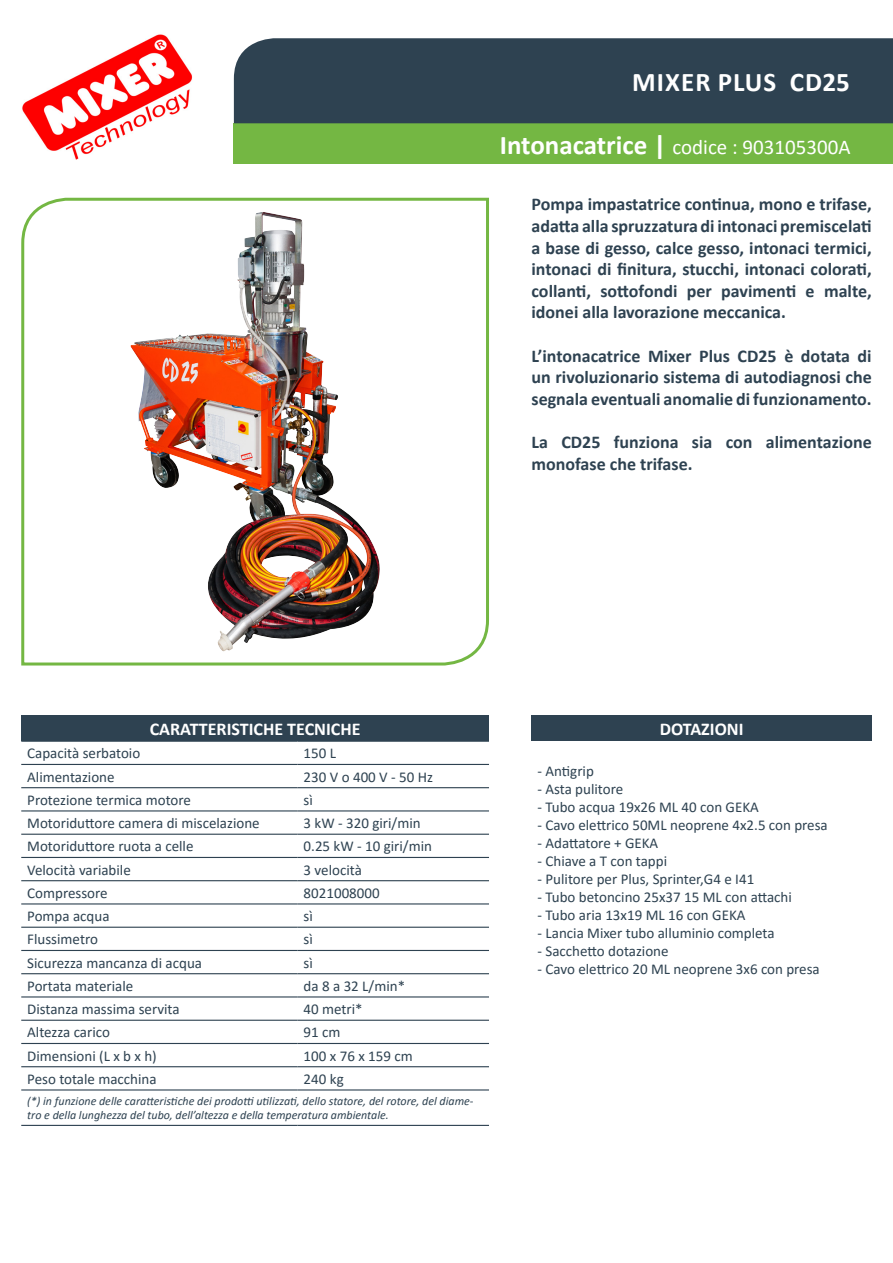
<style>
.page{position:relative;width:893px;height:1263px;background:#fff}
.page>*{position:absolute;margin:0;border:0;box-sizing:border-box;transform-origin:0 0}
.t1{font:700 27px "Calibri";letter-spacing:.04em;color:#fff}
.t2{font:21px "Calibri";color:#fff}
.t3{font:700 18px/21.6px "Calibri";color:#2e4251;text-align:justify}
.t4{font:700 18px "Calibri";color:#fff}
.t5{font:15px "Calibri";color:#2e4251}
.t6{font:italic 12px/14.4px "Calibri";color:#2e4251}
.s1{font-weight:700;font-size:27px}
</style>
<div class="page">
<img style="left:22px;top:34px;width:171px;height:126px">
<svg style="left:21px;top:197px;width:468px;height:469px"></svg>
<img style="left:130px;top:213px;width:252px;height:439px">
<div style="left:234px;top:123px;width:659px;height:41px;background:#74b743"></div>
<div style="left:234px;top:38px;width:659px;height:85px;background:#2e4251"></div>
<div style="left:21px;top:716px;width:468px;height:25px;background:#2e4251"></div>
<hr style="left:21px;top:715px;width:277px;height:1px;background:#2e4251">
<hr style="left:298px;top:715px;width:191px;height:1px;background:#2e4251">
<hr style="left:21px;top:741px;width:277px;height:1px;background:#2e4251">
<hr style="left:298px;top:741px;width:191px;height:1px;background:#2e4251">
<hr style="left:21px;top:764px;width:277px;height:1px;background:#2e4251">
<hr style="left:298px;top:764px;width:191px;height:1px;background:#2e4251">
<hr style="left:21px;top:787px;width:277px;height:1px;background:#2e4251">
<hr style="left:298px;top:787px;width:191px;height:1px;background:#2e4251">
<hr style="left:21px;top:810px;width:277px;height:1px;background:#2e4251">
<hr style="left:298px;top:810px;width:191px;height:1px;background:#2e4251">
<hr style="left:21px;top:834px;width:277px;height:1px;background:#2e4251">
<hr style="left:298px;top:834px;width:191px;height:1px;background:#2e4251">
<hr style="left:21px;top:857px;width:277px;height:1px;background:#2e4251">
<hr style="left:298px;top:857px;width:191px;height:1px;background:#2e4251">
<hr style="left:21px;top:880px;width:277px;height:1px;background:#2e4251">
<hr style="left:298px;top:880px;width:191px;height:1px;background:#2e4251">
<hr style="left:21px;top:903px;width:277px;height:1px;background:#2e4251">
<hr style="left:298px;top:903px;width:191px;height:1px;background:#2e4251">
<hr style="left:21px;top:927px;width:277px;height:1px;background:#2e4251">
<hr style="left:298px;top:927px;width:191px;height:1px;background:#2e4251">
<hr style="left:21px;top:950px;width:277px;height:1px;background:#2e4251">
<hr style="left:298px;top:950px;width:191px;height:1px;background:#2e4251">
<hr style="left:21px;top:973px;width:277px;height:1px;background:#2e4251">
<hr style="left:298px;top:973px;width:191px;height:1px;background:#2e4251">
<hr style="left:21px;top:996px;width:277px;height:1px;background:#2e4251">
<hr style="left:298px;top:996px;width:191px;height:1px;background:#2e4251">
<hr style="left:21px;top:1020px;width:277px;height:1px;background:#2e4251">
<hr style="left:298px;top:1020px;width:191px;height:1px;background:#2e4251">
<hr style="left:21px;top:1043px;width:277px;height:1px;background:#2e4251">
<hr style="left:298px;top:1043px;width:191px;height:1px;background:#2e4251">
<hr style="left:21px;top:1066px;width:277px;height:1px;background:#2e4251">
<hr style="left:298px;top:1066px;width:191px;height:1px;background:#2e4251">
<hr style="left:21px;top:1089px;width:277px;height:1px;background:#2e4251">
<hr style="left:298px;top:1089px;width:191px;height:1px;background:#2e4251">
<hr style="left:21px;top:1125px;width:277px;height:1px;background:#2e4251">
<hr style="left:298px;top:1125px;width:191px;height:1px;background:#2e4251">
<div style="left:531px;top:716px;width:341px;height:25px;background:#2e4251"></div>
<hr style="left:531px;top:715px;width:341px;height:1px;background:#2e4251">
<h1 class="t1" style="left:632px;top:63px;width:219px">Mixer Plus Cd25</h1>
<h2 class="t2" style="left:500px;top:132px;width:352px"><span class="s1">Intonacatrice |</span> codice : 903105300A</h2>
<p class="t3" style="left:531px;top:193px;width:342px">Pompa impastatrice continua, mono e trifase, adatta alla spruzzatura di intonaci premiscelati a base di gesso, calce gesso, intonaci termici, intonaci di finitura, stucchi, intonaci colorati, collanti, sottofondi per pavimenti e malte, idonei alla lavorazione meccanica.</p>
<p class="t3" style="left:531px;top:344px;width:342px">L’intonacatrice Mixer Plus CD25 è dotata di un rivoluzionario sistema di autodiagnosi che segnala eventuali anomalie di funzionamento.</p>
<p class="t3" style="left:531px;top:431px;width:342px">La CD25 funziona sia con alimentazione monofase che trifase.</p>
<p class="t4" style="left:150px;top:716px;width:210px">CARATTERISTICHE TECNICHE</p>
<p class="t5" style="left:27px;top:743px;width:115px">Capacità serbatoio</p>
<p class="t5" style="left:304px;top:743px;width:34px">150 L</p>
<p class="t5" style="left:27px;top:766px;width:89px">Alimentazione</p>
<p class="t5" style="left:304px;top:766px;width:131px">230 V o 400 V - 50 Hz</p>
<p class="t5" style="left:27px;top:789px;width:165px">Protezione termica motore</p>
<p class="t5" style="left:304px;top:789px;width:11px">sì</p>
<p class="t5" style="left:27px;top:813px;width:234px">Motoriduttore camera di miscelazione</p>
<p class="t5" style="left:304px;top:813px;width:119px">3 kW - 320 giri/min</p>
<p class="t5" style="left:27px;top:836px;width:168px">Motoriduttore ruota a celle</p>
<p class="t5" style="left:304px;top:836px;width:130px">0.25 kW - 10 giri/min</p>
<p class="t5" style="left:27px;top:859px;width:105px">Velocità variabile</p>
<p class="t5" style="left:304px;top:859px;width:60px">3 velocità</p>
<p class="t5" style="left:27px;top:882px;width:82px">Compressore</p>
<p class="t5" style="left:304px;top:882px;width:78px">8021008000</p>
<p class="t5" style="left:27px;top:906px;width:84px">Pompa acqua</p>
<p class="t5" style="left:304px;top:906px;width:11px">sì</p>
<p class="t5" style="left:27px;top:929px;width:72px">Flussimetro</p>
<p class="t5" style="left:304px;top:929px;width:11px">sì</p>
<p class="t5" style="left:27px;top:952px;width:176px">Sicurezza mancanza di acqua</p>
<p class="t5" style="left:304px;top:952px;width:11px">sì</p>
<p class="t5" style="left:27px;top:975px;width:108px">Portata materiale</p>
<p class="t5" style="left:304px;top:975px;width:103px">da 8 a 32 L/min*</p>
<p class="t5" style="left:27px;top:999px;width:154px">Distanza massima servita</p>
<p class="t5" style="left:304px;top:999px;width:61px">40 metri*</p>
<p class="t5" style="left:27px;top:1022px;width:84px">Altezza carico</p>
<p class="t5" style="left:304px;top:1022px;width:38px">91 cm</p>
<p class="t5" style="left:27px;top:1045px;width:131px">Dimensioni (L x b x h)</p>
<p class="t5" style="left:304px;top:1045px;width:111px">100 x 76 x 159 cm</p>
<p class="t5" style="left:27px;top:1068px;width:131px">Peso totale macchina</p>
<p class="t5" style="left:304px;top:1068px;width:42px">240 kg</p>
<p class="t6" style="left:27px;top:1093px;width:448px">(*) in funzione delle caratteristiche dei prodotti utilizzati, dello statore, del rotore, del diame&shy;tro e della lunghezza del tubo, dell’altezza e della temperatura ambientale.</p>
<p class="t4" style="left:660px;top:716px;width:85px">DOTAZIONI</p>
<p class="t5" style="left:537px;top:761px;width:58px">- Antigrip</p>
<p class="t5" style="left:537px;top:779px;width:87px">- Asta pulitore</p>
<p class="t5" style="left:537px;top:797px;width:223px">- Tubo acqua 19x26 ML 40 con GEKA</p>
<p class="t5" style="left:537px;top:815px;width:292px">- Cavo elettrico 50ML neoprene 4x2.5 con presa</p>
<p class="t5" style="left:537px;top:833px;width:122px">- Adattatore + GEKA</p>
<p class="t5" style="left:537px;top:851px;width:131px">- Chiave a T con tappi</p>
<p class="t5" style="left:537px;top:869px;width:218px">- Pulitore per Plus, Sprinter,G4 e I41</p>
<p class="t5" style="left:537px;top:887px;width:256px">- Tubo betoncino 25x37 15 ML con attachi</p>
<p class="t5" style="left:537px;top:905px;width:209px">- Tubo aria 13x19 ML 16 con GEKA</p>
<p class="t5" style="left:537px;top:923px;width:239px">- Lancia Mixer tubo alluminio completa</p>
<p class="t5" style="left:537px;top:941px;width:133px">- Sacchetto dotazione</p>
<p class="t5" style="left:537px;top:959px;width:284px">- Cavo elettrico 20 ML neoprene 3x6 con presa</p>
</div>
